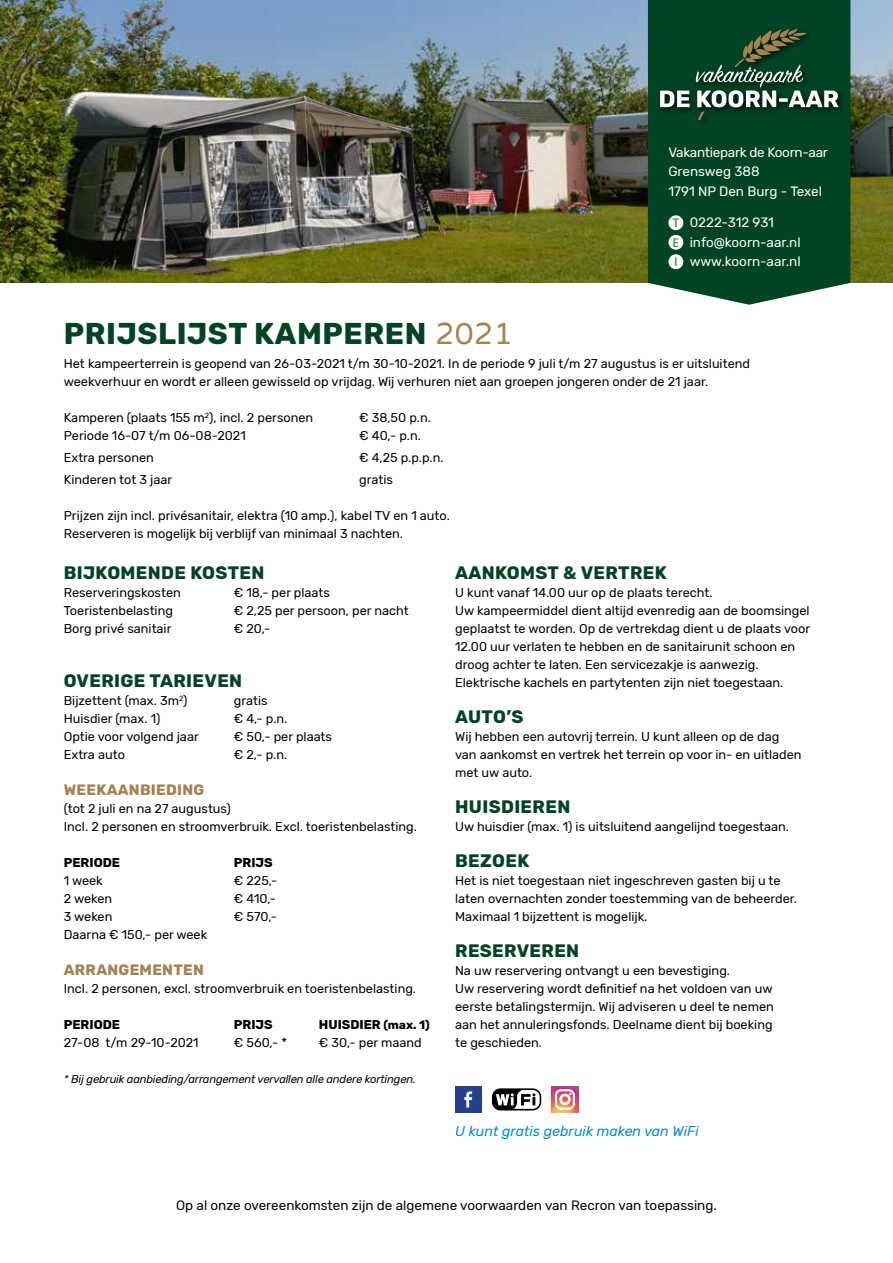
<style>
.page{position:relative;width:893px;height:1263px;background:#fff}
.page>*{position:absolute;margin:0;border:0;box-sizing:border-box;transform-origin:0 0}
.t1{font:700 30px "Rubik";letter-spacing:.02em;color:#004424}
.t2{font:700 18px "Rubik";letter-spacing:.02em;color:#004424}
.t3{font:700 15px "Rubik";letter-spacing:.02em;color:#a3834f}
.t4{font:italic 14.25px "Rubik";color:#0089cf}
.t5{font:13.5px/19.5px "Rubik";color:#fff}
.t6{font:13.5px "Rubik";color:#000}
.t7{font:12.75px/18px "Rubik";color:#000}
.t8{font:700 12.75px "Rubik";color:#000}
.t9{font:italic 11.25px "Rubik";letter-spacing:-.015em;color:#000}
.s1{font-family:"Varela";font-weight:400;color:#a3834f}
.s2{font-family:"The Sans B6";font-weight:600;font-size:12.9px;color:#3f9347}
.s3{font-size:12px}
</style>
<div class="page">
<img style="left:0;top:0;width:893px;height:283px">
<div style="left:648px;top:0;width:202px;height:305px;background:#004424"></div>
<div style="left:668px;top:215px;width:15px;height:15px;background:#fff;border-radius:50%"></div>
<div style="left:668px;top:235px;width:15px;height:15px;background:#fff;border-radius:50%"></div>
<div style="left:668px;top:254px;width:15px;height:15px;background:#fff;border-radius:50%"></div>
<div style="left:657px;top:26px;width:189px;height:102px;background:#004424"></div>
<svg style="left:660px;top:91px;width:30px;height:16px"></svg>
<svg style="left:696px;top:29px;width:142px;height:91px"></svg>
<svg style="left:492px;top:1088px;width:49px;height:22px"></svg>
<div style="left:455px;top:1086px;width:26px;height:26px;background:#25408f"></div>
<svg style="left:464px;top:1091px;width:8px;height:16px"></svg>
<svg style="left:552px;top:1086px;width:26px;height:26px"></svg>
<svg style="left:555px;top:1089px;width:20px;height:21px"></svg>
<h1 class="t1" style="left:64px;top:316px;width:450px">PRIJSLIJST KAMPEREN <span class="s1">2021</span></h1>
<p class="t5" style="left:668px;top:142px;width:161px">Vakantiepark de Koorn-aar<br>Grensweg 388<br>1791 NP Den Burg - Texel</p>
<p class="t5" style="left:672px;top:213px;width:130px"><span class="s2">T</span> 0222-312 931<br><span class="s2">E</span> info@koorn-aar.nl<br><span class="s2">I</span> www.koorn-aar.nl</p>
<p class="t7" style="left:64px;top:355px;width:688px">Het kampeerterrein is geopend van 26-03-2021 t/m 30-10-2021. In de periode 9 juli t/m 27 augustus is er uitsluitend weekverhuur en wordt er alleen gewisseld op vrijdag. Wij verhuren niet aan groepen jongeren onder de 21 jaar.</p>
<p class="t7" style="left:64px;top:409px;width:251px">Kamperen (plaats 155 m<sup>2</sup>), incl. 2 personen</p>
<p class="t7" style="left:359px;top:409px;width:73px">€ 38,50 p.n.</p>
<p class="t7" style="left:64px;top:427px;width:184px">Periode 16-07 t/m 06-08-2021</p>
<p class="t7" style="left:359px;top:427px;width:63px">€ 40,- p.n.</p>
<p class="t7" style="left:64px;top:449px;width:92px">Extra personen</p>
<p class="t7" style="left:359px;top:449px;width:86px">€ 4,25 p.p.p.n.</p>
<p class="t7" style="left:64px;top:471px;width:110px">Kinderen tot 3 jaar</p>
<p class="t7" style="left:359px;top:471px;width:35px">gratis</p>
<p class="t7" style="left:64px;top:507px;width:388px">Prijzen zijn incl. privésanitair, elektra (10 amp.), kabel TV en 1 auto.<br>Reserveren is mogelijk bij verblijf van minimaal 3 nachten.</p>
<h2 class="t2" style="left:64px;top:562px;width:202px">BIJKOMENDE KOSTEN</h2>
<p class="t7" style="left:64px;top:584px;width:119px">Reserveringskosten</p>
<p class="t7" style="left:234px;top:584px;width:98px">€ 18,- per plaats</p>
<p class="t7" style="left:64px;top:602px;width:111px">Toeristenbelasting</p>
<p class="t7" style="left:234px;top:602px;width:176px">€ 2,25 per persoon, per nacht</p>
<p class="t7" style="left:64px;top:620px;width:109px">Borg privé sanitair</p>
<p class="t7" style="left:234px;top:620px;width:38px">€ 20,-</p>
<h2 class="t2" style="left:64px;top:670px;width:180px">OVERIGE TARIEVEN</h2>
<p class="t7" style="left:64px;top:692px;width:125px">Bijzettent (max. 3m<sup>2</sup>)</p>
<p class="t7" style="left:234px;top:692px;width:35px">gratis</p>
<p class="t7" style="left:64px;top:710px;width:98px">Huisdier (max. 1)</p>
<p class="t7" style="left:234px;top:710px;width:55px">€ 4,- p.n.</p>
<p class="t7" style="left:64px;top:728px;width:137px">Optie voor volgend jaar</p>
<p class="t7" style="left:234px;top:728px;width:100px">€ 50,- per plaats</p>
<p class="t7" style="left:64px;top:746px;width:63px">Extra auto</p>
<p class="t7" style="left:234px;top:746px;width:55px">€ 2,- p.n.</p>
<p class="t3" style="left:64px;top:781px;width:142px">WEEKAANBIEDING</p>
<p class="t7" style="left:64px;top:800px;width:355px">(tot 2 juli en na 27 augustus)<br>Incl. 2 personen en stroomverbruik. Excl. toeristenbelasting.</p>
<p class="t8" style="left:64px;top:855px;width:58px">PERIODE</p>
<p class="t8" style="left:234px;top:855px;width:40px">PRIJS</p>
<p class="t7" style="left:64px;top:872px;width:41px">1 week</p>
<p class="t7" style="left:234px;top:872px;width:45px">€ 225,-</p>
<p class="t7" style="left:64px;top:890px;width:50px">2 weken</p>
<p class="t7" style="left:234px;top:890px;width:44px">€ 410,-</p>
<p class="t7" style="left:64px;top:908px;width:50px">3 weken</p>
<p class="t7" style="left:234px;top:908px;width:45px">€ 570,-</p>
<p class="t7" style="left:64px;top:926px;width:145px">Daarna € 150,- per week</p>
<p class="t3" style="left:64px;top:961px;width:142px">ARRANGEMENTEN</p>
<p class="t7" style="left:64px;top:980px;width:354px">Incl. 2 personen, excl. stroomverbruik en toeristenbelasting.</p>
<p class="t8" style="left:64px;top:1017px;width:58px">PERIODE</p>
<p class="t8" style="left:234px;top:1017px;width:40px">PRIJS</p>
<p class="t8" style="left:319px;top:1017px;width:112px">HUISDIER <span class="s3">(max. 1)</span></p>
<p class="t7" style="left:64px;top:1034px;width:136px">27-08 t/m 29-10-2021</p>
<p class="t7" style="left:234px;top:1034px;width:55px">€ 560,- *</p>
<p class="t7" style="left:319px;top:1034px;width:104px">€ 30,- per maand</p>
<p class="t9" style="left:64px;top:1073px;width:354px">* Bij gebruik aanbieding/arrangement vervallen alle andere kortingen.</p>
<h2 class="t2" style="left:455px;top:562px;width:213px">AANKOMST &amp; VERTREK</h2>
<p class="t7" style="left:455px;top:584px;width:357px">U kunt vanaf 14.00 uur op de plaats terecht.<br>Uw kampeermiddel dient altijd evenredig aan de boomsingel geplaatst te worden. Op de vertrekdag dient u de plaats voor 12.00 uur verlaten te hebben en de sanitairunit schoon en droog achter te laten. Een servicezakje is aanwezig.<br>Elektrische kachels en partytenten zijn niet toegestaan.</p>
<h2 class="t2" style="left:455px;top:706px;width:70px">AUTO’S</h2>
<p class="t7" style="left:455px;top:728px;width:348px">Wij hebben een autovrij terrein. U kunt alleen op de dag van aankomst en vertrek het terrein op voor in- en uitladen met uw auto.</p>
<h2 class="t2" style="left:455px;top:796px;width:117px">HUISDIEREN</h2>
<p class="t7" style="left:455px;top:818px;width:335px">Uw huisdier (max. 1) is uitsluitend aangelijnd toegestaan.</p>
<h2 class="t2" style="left:455px;top:850px;width:76px">BEZOEK</h2>
<p class="t7" style="left:455px;top:872px;width:343px">Het is niet toegestaan niet ingeschreven gasten bij u te laten overnachten zonder toestemming van de beheerder.<br>Maximaal 1 bijzettent is mogelijk.</p>
<h2 class="t2" style="left:455px;top:940px;width:126px">RESERVEREN</h2>
<p class="t7" style="left:455px;top:962px;width:320px">Na uw reservering ontvangt u een bevestiging.<br>Uw reservering wordt definitief na het voldoen van uw eerste betalingstermijn. Wij adviseren u deel te nemen aan het annuleringsfonds. Deelname dient bij boeking te geschieden.</p>
<p class="t4" style="left:455px;top:1123px;width:245px">U kunt gratis gebruik maken van WiFi</p>
<p class="t6" style="left:176px;top:1198px;width:542px">Op al onze overeenkomsten zijn de algemene voorwaarden van Recron van toepassing.</p>
</div>
